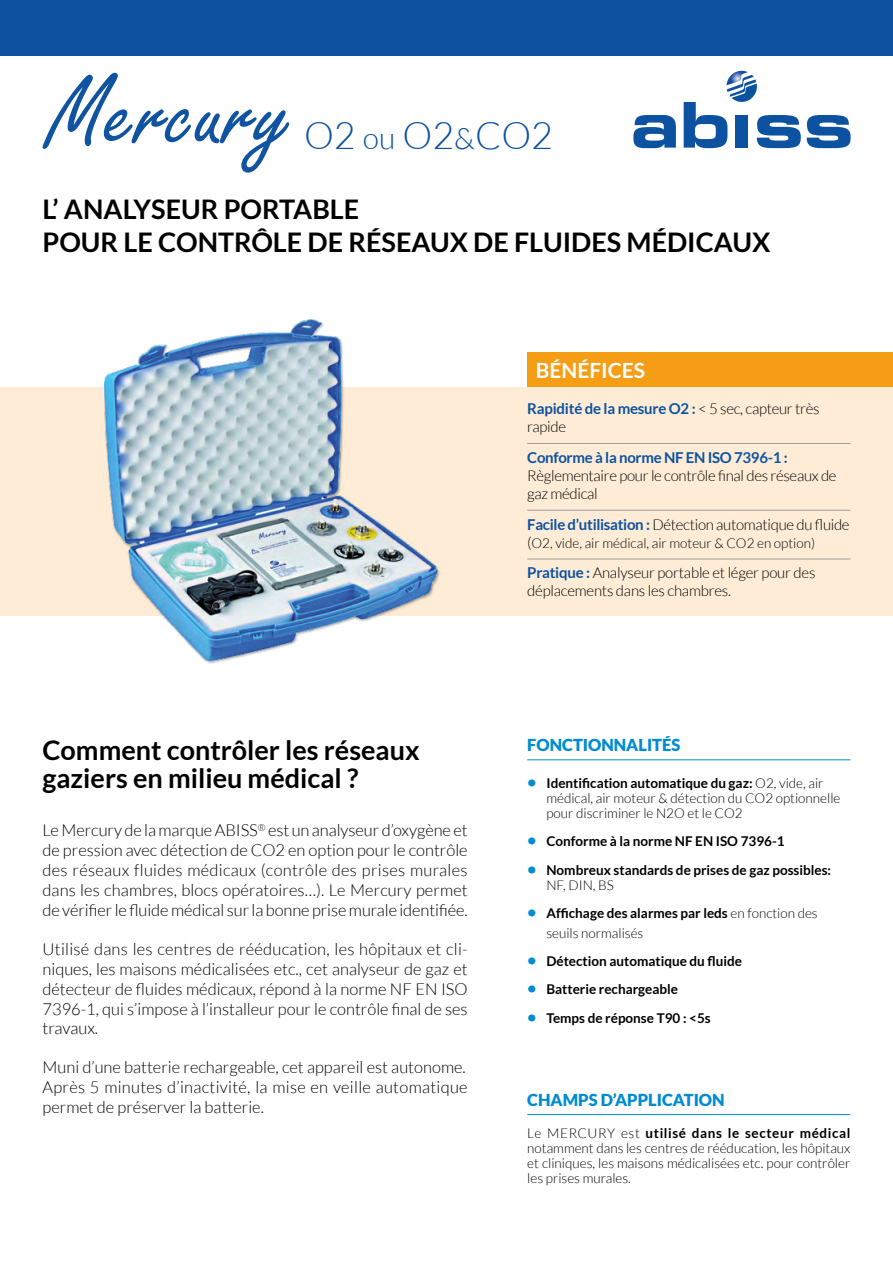
<style>
.page{position:relative;width:893px;height:1263px;background:#fff}
.page>*{position:absolute;margin:0;border:0;box-sizing:border-box;transform-origin:0 0}
.t1{font:300 37.5px "Lato";color:#0d52a0}
.t2{font:700 27px/28.5px "Lato";color:#000}
.t3{font:700 21px "Lato";color:#fff}
.t4{font:300 16.5px/19.8px "Lato";color:#000;text-align:justify}
.t5{font:900 16.5px "Lato";color:#008bd2}
.t6{font:300 15px/18px "Lato";letter-spacing:-.02em;color:#000}
.t7{font:700 15px "Lato";letter-spacing:-.02em;color:#0d52a0}
.t8{font:300 13.5px/15px "Lato";color:#000}
.t9{font:700 13.5px/15px "Lato";color:#000}
.s1{font-size:30px}
.s2{font-weight:700;color:#0d52a0}
.s3{font-size:15px}
.s4{font-weight:700;font-size:16.5px;color:#008bd2}
.s5{font-weight:700}
.s6{font-size:16.5px;color:#008bd2}
.s7{font-weight:300}
</style>
<div class="page">
<div style="left:0;top:387px;width:893px;height:228px;background:#feecd6"></div>
<hr style="left:527px;top:759px;width:323px;height:1px;background:#008bd2">
<hr style="left:527px;top:1114px;width:323px;height:1px;background:#008bd2">
<svg style="left:633px;top:115px;width:43px;height:33px"></svg>
<svg style="left:684px;top:71px;width:117px;height:77px"></svg>
<svg style="left:807px;top:115px;width:44px;height:33px"></svg>
<div style="left:104px;top:319px;width:337px;height:345px;background:#000;opacity:.3"></div>
<img style="left:105px;top:319px;width:333px;height:342px">
<div style="left:527px;top:353px;width:366px;height:34px;background:#f59d15"></div>
<div style="left:0;top:0;width:893px;height:55px;background:#0d52a0"></div>
<hr style="left:527px;top:443px;width:323px;height:1px;background:#9d9d9c">
<hr style="left:527px;top:510px;width:323px;height:1px;background:#9d9d9c">
<hr style="left:527px;top:559px;width:323px;height:1px;background:#9d9d9c">
<svg style="left:43px;top:73px;width:246px;height:100px"></svg>
<h1 class="t1" style="left:304px;top:115px;width:250px">O2 <span class="s1">ou</span> O2<span class="s1">&amp;</span>CO2</h1>
<h2 class="t2" style="left:43px;top:193px;width:729px;line-height:33px">L’ ANALYSEUR PORTABLE<br>POUR LE CONTRÔLE DE RÉSEAUX DE FLUIDES MÉDICAUX</h2>
<p class="t3" style="left:536px;top:359px;width:111px">BÉNÉFICES</p>
<h2 class="t2" style="left:43px;top:735px;width:379px">Comment contrôler les réseaux gaziers en milieu médical ?</h2>
<p class="t4" style="left:43px;top:821px;width:427px">Le Mercury de la marque ABISS<sup>®</sup> est un analyseur d’oxygène et de pression avec détection de CO2 en option pour le contrôle des réseaux fluides médicaux (contrôle des prises murales dans les chambres, blocs opératoires…). Le Mercury permet de vérifier le fluide médical sur la bonne prise murale identifiée.</p>
<p class="t4" style="left:43px;top:939px;width:427px">Utilisé dans les centres de rééducation, les hôpitaux et cli&shy;niques, les maisons médicalisées etc., cet analyseur de gaz et détecteur de fluides médicaux, répond à la norme NF EN ISO 7396-1, qui s’impose à l’installeur pour le contrôle final de ses travaux.</p>
<p class="t4" style="left:43px;top:1058px;width:427px">Muni d’une batterie rechargeable, cet appareil est autonome.<br>Après 5 minutes d’inactivité, la mise en veille automatique permet de préserver la batterie.</p>
<p class="t6" style="left:527px;top:400px;width:294px"><span class="s2">Rapidité de la mesure O2 :</span> &lt; 5 sec, capteur très rapide</p>
<p class="t7" style="left:527px;top:449px;width:262px">Conforme à la norme NF EN ISO 7396-1 :</p>
<p class="t6" style="left:527px;top:466px;width:311px">Règlementaire pour le contrôle final des réseaux de gaz médical</p>
<p class="t6" style="left:527px;top:515px;width:324px"><span class="s2">Facile d’utilisation :</span> Détection automatique du fluide</p>
<p class="t8" style="left:527px;top:535px;width:289px"><span class="s3">(</span>O2, vide, air médical, air moteur &amp; CO2 en option)</p>
<p class="t6" style="left:527px;top:564px;width:290px"><span class="s2">Pratique :</span> Analyseur portable et léger pour des déplacements dans les chambres.</p>
<p class="t5" style="left:527px;top:735px;width:155px">FONCTIONNALITÉS</p>
<p class="t8" style="left:546px;top:776px;width:295px;text-indent:-19px"><span class="s4">•</span> <span class="s5">Identification automatique du gaz:</span> O2, vide, air médical, air moteur &amp; détection du CO2 optionnelle pour discriminer le N2O et le CO2</p>
<p class="t9" style="left:527px;top:834px;width:259px"><span class="s6">•</span> Conforme à la norme NF EN ISO 7396-1</p>
<p class="t9" style="left:546px;top:862px;width:286px;text-indent:-19px"><span class="s6">•</span> Nombreux standards de prises de gaz possibles:<br><span class="s7">NF, DIN, BS</span></p>
<p class="t8" style="left:546px;top:903px;width:273px;line-height:19.8px;text-indent:-19px"><span class="s4">•</span> <span class="s5">Affichage des alarmes par leds</span> en fonction des seuils normalisés</p>
<p class="t9" style="left:527px;top:953px;width:216px"><span class="s6">•</span> Détection automatique du fluide</p>
<p class="t9" style="left:527px;top:982px;width:152px"><span class="s6">•</span> Batterie rechargeable</p>
<p class="t9" style="left:527px;top:1010px;width:185px"><span class="s6">•</span> Temps de réponse T90 : &lt;5s</p>
<p class="t5" style="left:527px;top:1090px;width:199px">CHAMPS D’APPLICATION</p>
<p class="t8" style="left:527px;top:1125px;width:325px;text-align:justify">Le MERCURY est <span class="s5">utilisé dans le secteur médical </span>notamment dans les centres de rééducation, les hôpitaux et cliniques, les maisons médicalisées etc. pour contrôler les prises murales.</p>
</div>
